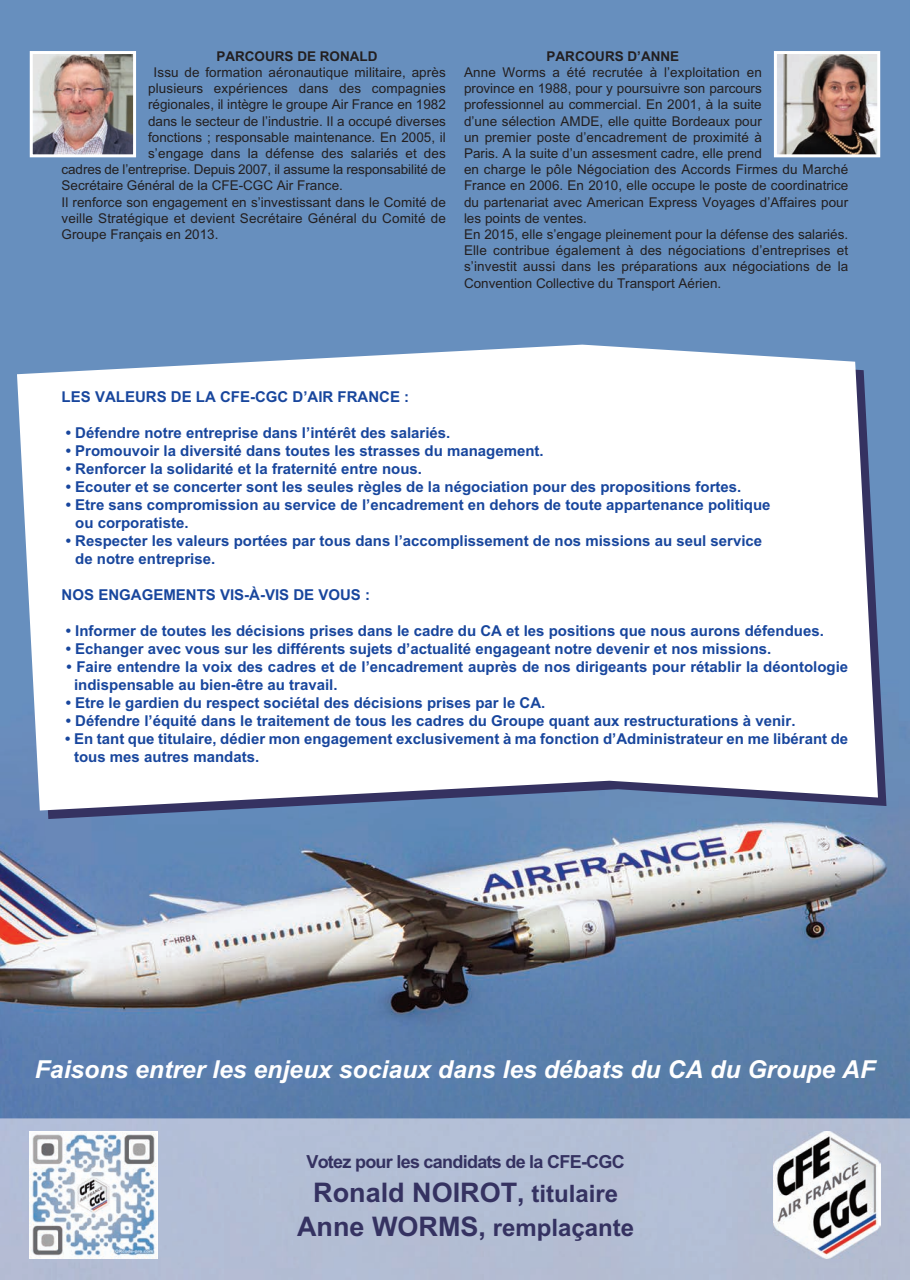
<style>
.page{position:relative;width:910px;height:1280px;background:#fff}
.page>*{position:absolute;margin:0;border:0;box-sizing:border-box;transform-origin:0 0}
.t1{font:700 27px "Arial";color:#353261}
.t2{font:italic 700 24.75px "Arial";color:#fff}
.t3{font:700 24px "Arial";color:#353261}
.t4{font:700 18px "Arial";letter-spacing:-.04em;color:#353261}
.t5{font:700 15px/18px "Arial";color:#18469d}
.t6{font:13.5px/16.2px "Arial";color:#231f20}
.t7{font:700 13.5px "Arial";color:#231f20}
.s1{color:#fff}
.s2{font-size:24px}
.s3{font-size:27px}
</style>
<div class="page">
<img style="left:0;top:0;width:910px;height:1118px">
<svg style="left:25px;top:353px;width:861px;height:466px;background:#5f80ad"></svg>
<svg style="left:17px;top:345px;width:861px;height:465px"></svg>
<img style="left:34px;top:55px;width:98px;height:98px">
<div style="left:30px;top:51px;width:106px;height:106px;border:3px solid #fff"></div>
<img style="left:30px;top:1132px;width:127px;height:127px">
<img style="left:774px;top:1131px;width:106px;height:128px">
<img style="left:778px;top:55px;width:98px;height:98px">
<div style="left:774px;top:51px;width:106px;height:106px;border:3px solid #fff"></div>
<p class="t7" style="left:216px;top:48px;width:163px">PARCOURS DE RONALD</p>
<p class="t6" style="left:154px;top:64px;width:294px">Issu de formation aéronautique militaire, après</p>
<p class="t6" style="left:148px;top:80px;width:299px">plusieurs expériences dans des compagnies</p>
<p class="t6" style="left:148px;top:97px;width:299px">régionales, il intègre le groupe Air France en 1982</p>
<p class="t6" style="left:148px;top:113px;width:299px">dans le secteur de l’industrie. Il a occupé diverses</p>
<p class="t6" style="left:148px;top:129px;width:299px">fonctions ; responsable maintenance. En 2005, il</p>
<p class="t6" style="left:148px;top:145px;width:299px">s’engage dans la défense des salariés et des</p>
<p class="t6" style="left:62px;top:161px;width:386px">cadres de l’entreprise. Depuis 2007, il assume la responsabilité de</p>
<p class="t6" style="left:62px;top:178px;width:283px">Secrétaire Général de la CFE-CGC Air France.</p>
<p class="t6" style="left:62px;top:194px;width:386px">Il renforce son engagement en s’investissant dans le Comité de</p>
<p class="t6" style="left:62px;top:210px;width:386px">veille Stratégique et devient Secrétaire Général du Comité de</p>
<p class="t6" style="left:62px;top:226px;width:158px">Groupe Français en 2013.</p>
<p class="t7" style="left:547px;top:48px;width:134px">PARCOURS D’ANNE</p>
<p class="t6" style="left:464px;top:64px;width:386px">Anne Worms a été recrutée à l’exploitation en<br>province en 1988, pour y poursuivre son parcours<br>professionnel au commercial. En 2001, à la suite<br>d’une sélection AMDE, elle quitte Bordeaux pour<br>un premier poste d’encadrement de proximité à<br>Paris. A la suite d’un assesment cadre, elle prend<br>en charge le pôle Négociation des Accords Firmes du Marché France en 2006. En 2010, elle occupe le poste de coordinatrice du partenariat avec American Express Voyages d’Affaires pour les points de ventes.<br>En 2015, elle s’engage pleinement pour la défense des salariés.<br>Elle contribue également à des négociations d’entreprises et s’investit aussi dans les préparations aux négociations de la Convention Collective du Transport Aérien.</p>
<p class="t5" style="left:62px;top:388px;width:349px">LES VALEURS DE LA CFE-CGC D’AIR FRANCE :</p>
<p class="t5" style="left:66px;top:424px;width:386px">• Défendre notre entreprise dans l’intérêt des salariés.</p>
<p class="t5" style="left:66px;top:442px;width:479px">• Promouvoir la diversité dans toutes les strasses du management.</p>
<p class="t5" style="left:66px;top:460px;width:358px">• Renforcer la solidarité et la fraternité entre nous.</p>
<p class="t5" style="left:66px;top:478px;width:677px">• Ecouter et se concerter sont les seules règles de la négociation pour des propositions fortes.</p>
<p class="t5" style="left:66px;top:496px;width:706px">• Etre sans compromission au service de l’encadrement en dehors de toute appartenance politique</p>
<p class="t5" style="left:66px;top:514px;width:124px"><span class="s1">•</span> ou corporatiste.</p>
<p class="t5" style="left:66px;top:532px;width:698px">• Respecter les valeurs portées par tous dans l’accomplissement de nos missions au seul service</p>
<p class="t5" style="left:66px;top:550px;width:151px"><span class="s1">•</span> de notre entreprise.</p>
<p class="t5" style="left:62px;top:586px;width:310px">NOS ENGAGEMENTS VIS-À-VIS DE VOUS :</p>
<p class="t5" style="left:66px;top:622px;width:759px">• Informer de toutes les décisions prises dans le cadre du CA et les positions que nous aurons défendues.</p>
<p class="t5" style="left:66px;top:640px;width:707px">• Echanger avec vous sur les différents sujets d’actualité engageant notre devenir et nos missions.</p>
<p class="t5" style="left:74px;top:658px;width:776px;text-indent:-8px">• Faire entendre la voix des cadres et de l’encadrement auprès de nos dirigeants pour rétablir la déontologie indispensable au bien-être au travail.</p>
<p class="t5" style="left:66px;top:694px;width:481px">• Etre le gardien du respect sociétal des décisions prises par le CA.</p>
<p class="t5" style="left:66px;top:712px;width:731px">• Défendre l’équité dans le traitement de tous les cadres du Groupe quant aux restructurations à venir.</p>
<p class="t5" style="left:74px;top:730px;width:776px;text-indent:-9px">• En tant que titulaire, dédier mon engagement exclusivement à ma fonction d’Administrateur en me libérant de tous mes autres mandats.</p>
<h2 class="t2" style="left:35px;top:1055px;width:842px">Faisons entrer les enjeux sociaux dans les débats du CA du Groupe AF</h2>
<h3 class="t4" style="left:306px;top:1151px;width:320px">Votez pour les candidats de la CFE-CGC</h3>
<h1 class="t1" style="left:313px;top:1177px;width:306px">Ronald NOIROT, <span class="s2">titulaire</span></h1>
<h3 class="t3" style="left:297px;top:1214px;width:339px"><span class="s3">Anne WORMS,</span> remplaçante</h3>
</div>
